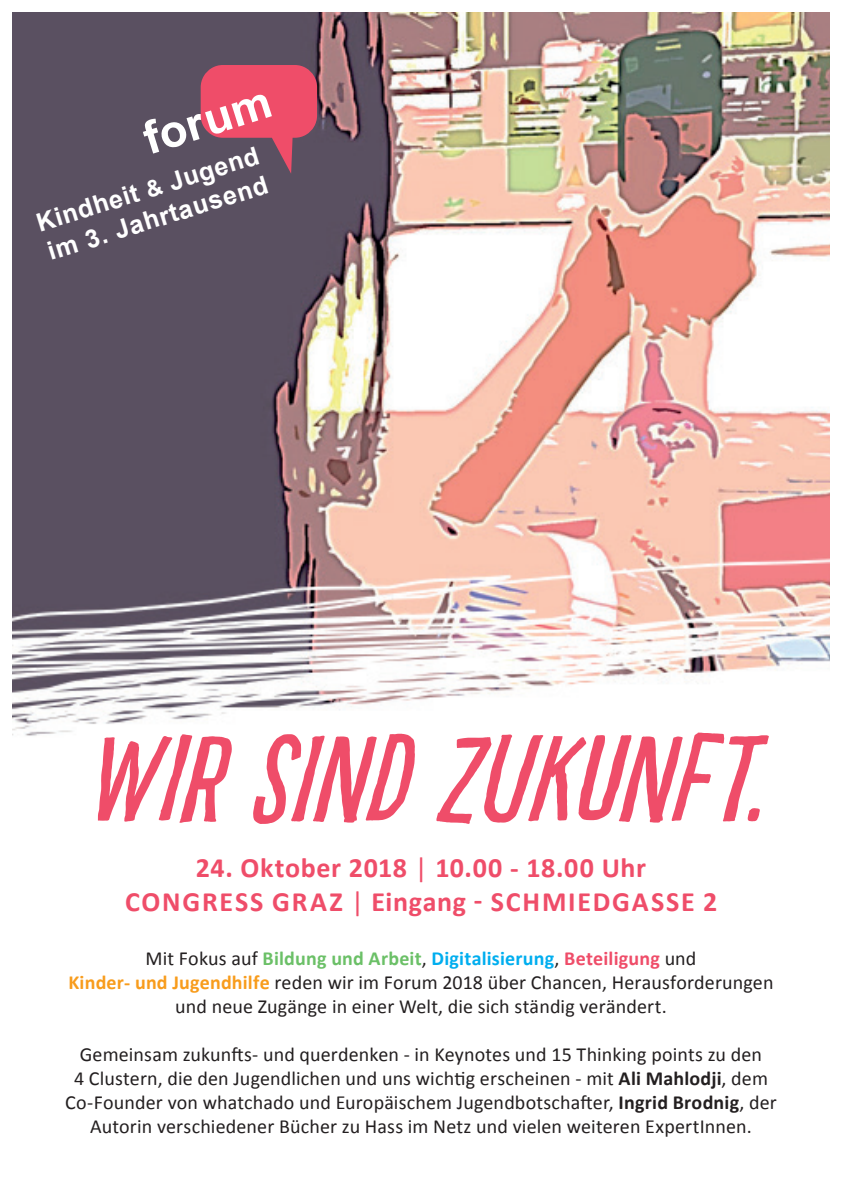
<style>
.page{position:relative;width:842px;height:1191px;background:#fff}
.page>*{position:absolute;margin:0;border:0;box-sizing:border-box;transform-origin:0 0}
.t1{font:italic 120px "Pinto NO 01";color:#ef4d69}
.t2{font:700 28px/33.6px "Calibri";letter-spacing:.045em;color:#ef4d69;text-align:center}
.t3{font:700 25.4px/30.2px "Arial";color:#fff}
.t4{font:20px/24px "Calibri";letter-spacing:.005em;color:#231f20;text-align:center}
.s1{font-size:22.6px}
.s2{font-weight:400}
.s3{font-weight:700;color:#6bc067}
.s4{font-weight:700;color:#00aeef}
.s5{font-weight:700;color:#ef4d69}
.s6{font-weight:700;color:#f89c1c}
.s7{font-weight:700}
</style>
<div class="page">
<img style="left:13px;top:13px;width:816px;height:723px">
<svg style="left:140px;top:65px;width:177px;height:109px"></svg>
<p class="t3" style="left:33px;top:209px;width:233px;rotate:-17deg">Kindheit <span class="s1">&amp;</span> Jugend im 3. Jahrtausend</p>
<h1 class="t1" style="left:80px;top:708px;width:721px">WIRSINDZUKUNFT.</h1>
<h2 class="t2" style="left:125px;top:850px;width:594px">24. Oktober 2018 <span class="s2">|</span> 10.00 - 18.00 Uhr<br>CONGRESS GRAZ <span class="s2">|</span> Eingang - SCHMIEDGASSE 2</h2>
<p class="t4" style="left:68px;top:945px;width:707px">Mit Fokus auf <span class="s3">Bildung und Arbeit</span>, <span class="s4">Digitalisierung</span>, <span class="s5">Beteiligung</span> und<br><span class="s6">Kinder- und Jugendhilfe</span> reden wir im Forum 2018 über Chancen, Herausforderungen und neue Zugänge in einer Welt, die sich ständig verändert.</p>
<p class="t4" style="left:65px;top:1041px;width:713px">Gemeinsam zukunfts- und querdenken - in Keynotes und 15 Thinking points zu den<br>4 Clustern, die den Jugendlichen und uns wichtig erscheinen - mit <span class="s7">Ali Mahlodji</span>, dem Co-Founder von whatchado und Europäischem Jugendbotschafter, <span class="s7">Ingrid Brodnig</span>, der Autorin verschiedener Bücher zu Hass im Netz und vielen weiteren ExpertInnen.</p>
</div>
